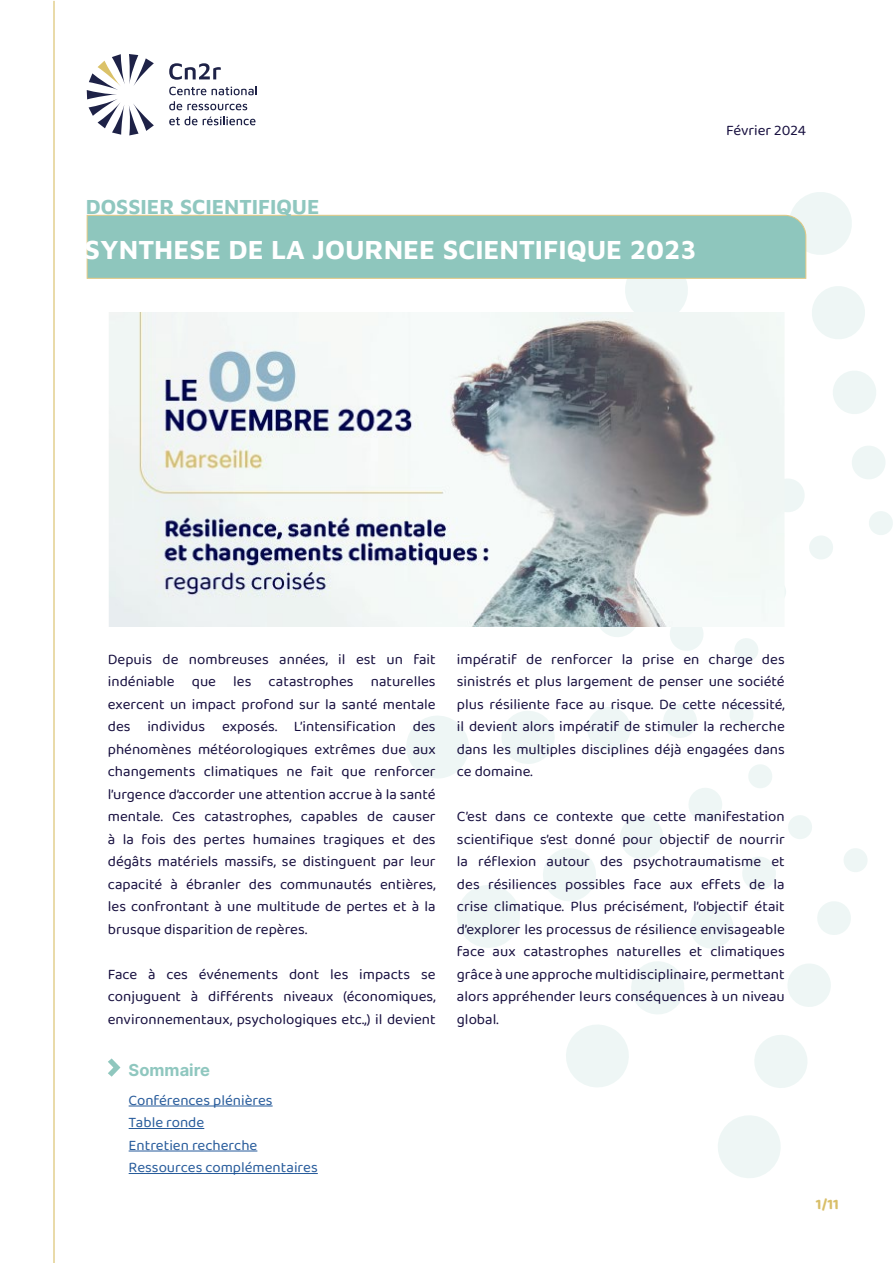
<style>
.page{position:relative;width:893px;height:1263px;background:#fff}
.page>*{position:absolute;margin:0;border:0;box-sizing:border-box;transform-origin:0 0}
.t1{font:700 27px "Maven Pro";color:#fff}
.t2{font:700 21px "Maven Pro";color:#8fc7bf}
.t3{font:700 16.5px "Inter";color:#8fc7bf}
.t4{font:15px/22.5px "Baloo 2";color:#160e3e;text-align:justify}
.t5{font:15px/22.5px "Baloo 2";color:#275b9b}
.t6{font:700 15px "Baloo 2";color:#d9bf69}
</style>
<div class="page">
<svg style="left:718px;top:1115px;width:63px;height:63px"></svg>
<svg style="left:754px;top:1035px;width:53px;height:53px"></svg>
<svg style="left:788px;top:964px;width:43px;height:43px"></svg>
<svg style="left:817px;top:901px;width:34px;height:34px"></svg>
<svg style="left:844px;top:848px;width:23px;height:24px"></svg>
<svg style="left:566px;top:961px;width:118px;height:126px"></svg>
<svg style="left:690px;top:905px;width:43px;height:44px"></svg>
<svg style="left:742px;top:857px;width:34px;height:33px"></svg>
<svg style="left:788px;top:815px;width:24px;height:24px"></svg>
<svg style="left:457px;top:885px;width:63px;height:63px"></svg>
<svg style="left:543px;top:848px;width:53px;height:53px"></svg>
<svg style="left:620px;top:816px;width:43px;height:43px"></svg>
<svg style="left:689px;top:788px;width:33px;height:33px"></svg>
<svg style="left:748px;top:764px;width:24px;height:24px"></svg>
<svg style="left:406px;top:716px;width:63px;height:62px"></svg>
<svg style="left:502px;top:711px;width:53px;height:53px"></svg>
<svg style="left:587px;top:707px;width:44px;height:43px"></svg>
<svg style="left:663px;top:704px;width:34px;height:34px"></svg>
<svg style="left:730px;top:703px;width:23px;height:23px"></svg>
<svg style="left:593px;top:626px;width:49px;height:11px"></svg>
<svg style="left:669px;top:626px;width:34px;height:25px"></svg>
<svg style="left:734px;top:638px;width:24px;height:24px"></svg>
<svg style="left:621px;top:279px;width:71px;height:34px"></svg>
<svg style="left:785px;top:479px;width:20px;height:33px"></svg>
<svg style="left:809px;top:536px;width:24px;height:23px"></svg>
<svg style="left:786px;top:192px;width:66px;height:66px"></svg>
<svg style="left:812px;top:286px;width:53px;height:53px"></svg>
<svg style="left:833px;top:371px;width:43px;height:43px"></svg>
<svg style="left:852px;top:446px;width:33px;height:33px"></svg>
<svg style="left:869px;top:511px;width:24px;height:24px"></svg>
<div style="left:87px;top:215px;width:719px;height:64px;background:#8ec6bd"></div>
<hr style="left:53px;top:1px;width:2px;height:1262px;background:#d9bf69">
<svg style="left:87px;top:54px;width:67px;height:81px"></svg>
<svg style="left:169px;top:87px;width:37px;height:8px"></svg>
<svg style="left:212px;top:86px;width:45px;height:9px"></svg>
<svg style="left:169px;top:101px;width:78px;height:9px"></svg>
<svg style="left:169px;top:116px;width:87px;height:9px"></svg>
<svg style="left:169px;top:63px;width:52px;height:17px"></svg>
<svg style="left:108px;top:1058px;width:12px;height:19px"></svg>
<hr style="left:129px;top:1105px;width:144px;height:1px;background:#275b9b">
<hr style="left:129px;top:1128px;width:75px;height:1px;background:#275b9b">
<hr style="left:129px;top:1150px;width:128px;height:1px;background:#275b9b">
<hr style="left:129px;top:1173px;width:189px;height:1px;background:#275b9b">
<img style="left:109px;top:313px;width:676px;height:313px">
<h2 class="t2" style="left:86px;top:192px;width:235px">DOSSIER SCIENTIFIQUE</h2>
<h1 class="t1" style="left:85px;top:231px;width:613px">SYNTHESE DE LA JOURNEE SCIENTIFIQUE 2023</h1>
<p class="t4" style="left:726px;top:120px;width:81px">Février 2024</p>
<p class="t4" style="left:108px;top:648px;width:329px">Depuis de nombreuses années, il est un fait indéniable que les catastrophes naturelles exercent un impact profond sur la santé mentale des individus exposés. L’intensification des phénomènes météorologiques extrêmes due aux changements climatiques ne fait que renforcer l’urgence d’accorder une attention accrue à la santé mentale. Ces catastrophes, capables de causer à la fois des pertes humaines tragiques et des dégâts matériels massifs, se distinguent par leur capacité à ébranler des communautés entières, les confrontant à une multitude de pertes et à la brusque disparition de repères.</p>
<p class="t4" style="left:108px;top:963px;width:329px">Face à ces événements dont les impacts se conjuguent à différents niveaux (économiques, environnementaux, psychologiques etc.,) il devient</p>
<p class="t3" style="left:129px;top:1057px;width:83px">Sommaire</p>
<p class="t5" style="left:129px;top:1089px;width:191px">Conférences plénières<br>Table ronde<br>Entretien recherche<br>Ressources complémentaires</p>
<p class="t4" style="left:457px;top:648px;width:329px">impératif de renforcer la prise en charge des sinistrés et plus largement de penser une société plus résiliente face au risque. De cette nécessité, il devient alors impératif de stimuler la recherche dans les multiples disciplines déjà engagées dans ce domaine.</p>
<p class="t4" style="left:457px;top:806px;width:329px">C’est dans ce contexte que cette manifestation scientifique s’est donné pour objectif de nourrir la réflexion autour des psychotraumatisme et des résiliences possibles face aux effets de la crise climatique. Plus précisément, l’objectif était d’explorer les processus de résilience envisageable face aux catastrophes naturelles et climatiques grâce à une approche multidisciplinaire, permettant alors appréhender leurs conséquences à un niveau global.</p>
<p class="t6" style="left:816px;top:1194px;width:25px">1/11</p>
</div>
